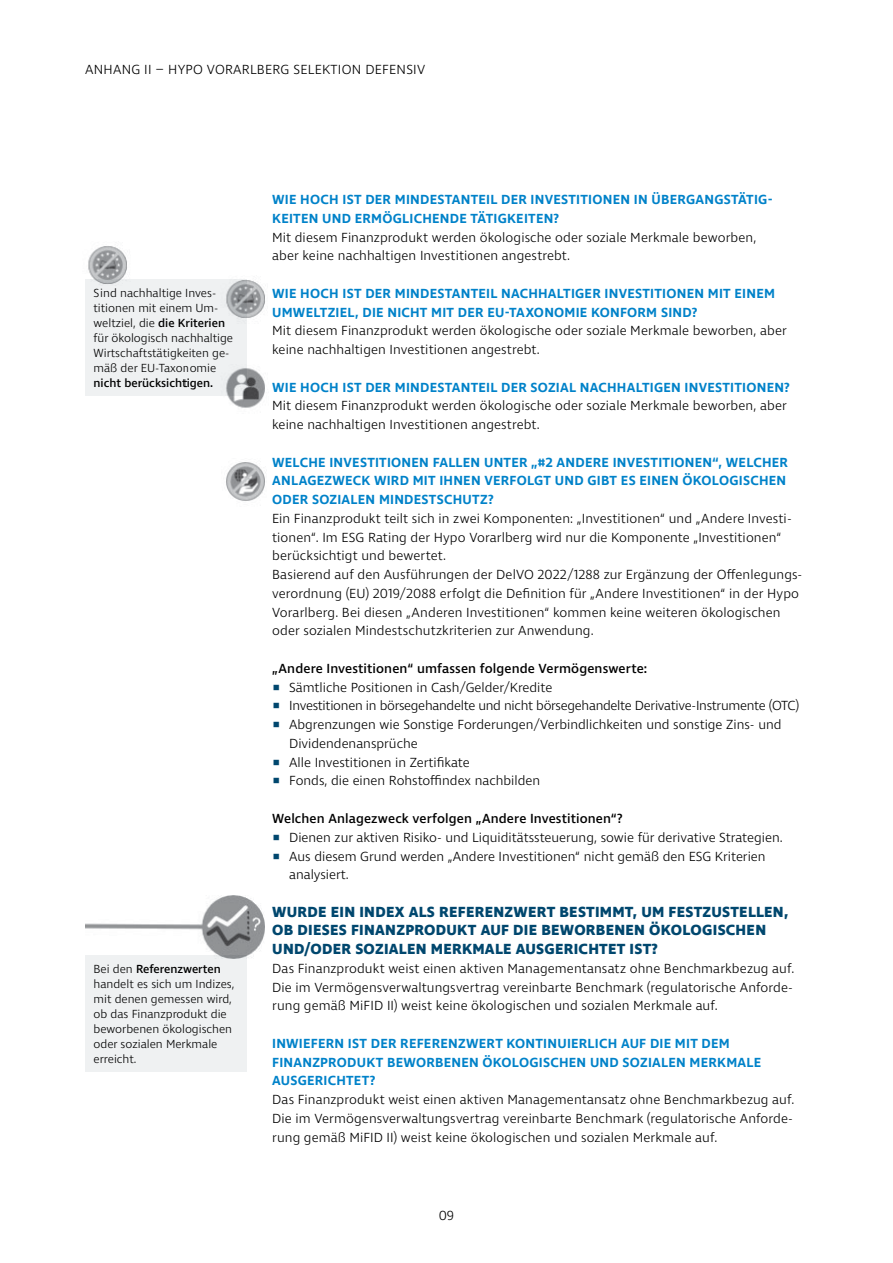
<style>
.page{position:relative;width:893px;height:1263px;background:#fff}
.page>*{position:absolute;margin:0;border:0;box-sizing:border-box;transform-origin:0 0}
.t1{font:700 15px/18.8px "Ingra";letter-spacing:.02em;color:#00476e}
.t2{font:300 13.5px/18.8px "Ingra";letter-spacing:.005em;color:#000}
.t3{font:600 13.5px/18.8px "Ingra";letter-spacing:.02em;color:#0082c9}
.t4{font:500 13.5px "Ingra";letter-spacing:.01em;color:#000}
.t5{font:300 13.5px "Ingra";letter-spacing:-.02em;color:#000}
.t6{font:300 12px/15px "Ingra";color:#000}
.t7{font:500 12px "Ingra";color:#000}
.s1{font-weight:500}
.s2{color:#00476e}
</style>
<div class="page">
<div style="left:85px;top:955px;width:162px;height:116px;background:#eff1f2"></div>
<img style="left:85px;top:895px;width:180px;height:64px">
<img style="left:226px;top:462px;width:40px;height:39px">
<div style="left:85px;top:279px;width:162px;height:117px;background:#eff1f2"></div>
<img style="left:226px;top:280px;width:39px;height:38px">
<img style="left:88px;top:246px;width:39px;height:38px">
<img style="left:226px;top:368px;width:39px;height:40px">
<p class="t2" style="left:85px;top:61px;width:342px">ANHANG II – HYPO VORARLBERG SELEKTION DEFENSIV</p>
<p class="t6" style="left:94px;top:286px;width:141px">Sind nachhaltige Inves&shy;titionen mit einem Um&shy;weltziel, die <span class="s1">die Kriterien </span>für ökologisch nachhaltige<br>Wirtschaftstätigkeiten ge&shy;mäß der EU-Taxonomie</p>
<p class="t7" style="left:94px;top:376px;width:121px">nicht berücksichtigen.</p>
<p class="t6" style="left:94px;top:962px;width:142px">Bei den <span class="s1">Referenzwerten </span>handelt es sich um Indizes, mit denen gemessen wird, ob das Finanzprodukt die beworbenen ökologischen oder sozialen Merkmale erreicht.</p>
<p class="t3" style="left:272px;top:191px;width:500px">WIE HOCH IST DER MINDESTANTEIL DER INVESTITIONEN IN ÜBERGANGSTÄTIG-<br>KEITEN UND ERMÖGLICHENDE TÄTIGKEITEN?</p>
<p class="t2" style="left:272px;top:228px;width:486px">Mit diesem Finanzprodukt werden ökologische oder soziale Merkmale beworben, aber keine nachhaltigen Investitionen angestrebt.</p>
<p class="t3" style="left:272px;top:285px;width:504px">WIE HOCH IST DER MINDESTANTEIL NACHHALTIGER INVESTITIONEN MIT EINEM<br>UMWELTZIEL, DIE NICHT MIT DER EU-TAXONOMIE KONFORM SIND?</p>
<p class="t2" style="left:272px;top:322px;width:516px">Mit diesem Finanzprodukt werden ökologische oder soziale Merkmale beworben, aber keine nachhaltigen Investitionen angestrebt.</p>
<p class="t3" style="left:272px;top:378px;width:519px">WIE HOCH IST DER MINDESTANTEIL DER SOZIAL NACHHALTIGEN INVESTITIONEN?</p>
<p class="t2" style="left:272px;top:397px;width:516px">Mit diesem Finanzprodukt werden ökologische oder soziale Merkmale beworben, aber keine nachhaltigen Investitionen angestrebt.</p>
<p class="t3" style="left:272px;top:453px;width:517px">WELCHE INVESTITIONEN FALLEN UNTER „#2 ANDERE INVESTITIONEN“, WELCHER<br>ANLAGEZWECK WIRD MIT IHNEN VERFOLGT UND GIBT ES EINEN ÖKOLOGISCHEN<br>ODER SOZIALEN MINDESTSCHUTZ?</p>
<p class="t2" style="left:272px;top:510px;width:532px">Ein Finanzprodukt teilt sich in zwei Komponenten: „Investitionen“ und „Andere Investi&shy;tionen“. Im ESG Rating der Hypo Vorarlberg wird nur die Komponente „Investitionen“ berücksichtigt und bewertet.<br>Basierend auf den Ausführungen der DelVO 2022/1288 zur Ergänzung der Offenlegungs&shy;verordnung (EU) 2019/2088 erfolgt die Definition für „Andere Investitionen“ in der Hypo Vorarlberg. Bei diesen „Anderen Investitionen“ kommen keine weiteren ökologischen oder sozialen Mindestschutzkriterien zur Anwendung.</p>
<p class="t4" style="left:272px;top:660px;width:377px">„Andere Investitionen“ umfassen folgende Vermögenswerte:</p>
<p class="t2" style="left:272px;top:678px;width:282px"><span class="s2">▪</span> Sämtliche Positionen in Cash/Gelder/Kredite</p>
<p class="t5" style="left:272px;top:697px;width:529px"><span class="s2">▪</span> Investitionen in börsegehandelte und nicht börsegehandelte Derivative-Instrumente (OTC)</p>
<p class="t2" style="left:289px;top:716px;width:494px;text-indent:-17px"><span class="s2">▪</span> Abgrenzungen wie Sonstige Forderungen/Verbindlichkeiten und sonstige Zins- und<br>Dividendenansprüche</p>
<p class="t2" style="left:272px;top:753px;width:199px"><span class="s2">▪</span> Alle Investitionen in Zertifikate</p>
<p class="t2" style="left:272px;top:772px;width:269px"><span class="s2">▪</span> Fonds, die einen Rohstoffindex nachbilden</p>
<p class="t4" style="left:272px;top:810px;width:352px">Welchen Anlagezweck verfolgen „Andere Investitionen“?</p>
<p class="t2" style="left:272px;top:828px;width:512px"><span class="s2">▪</span> Dienen zur aktiven Risiko- und Liquiditätssteuerung, sowie für derivative Strategien.</p>
<p class="t2" style="left:289px;top:847px;width:478px;text-indent:-17px"><span class="s2">▪</span> Aus diesem Grund werden „Andere Investitionen“ nicht gemäß den ESG Kriterien analysiert.</p>
<p class="t1" style="left:272px;top:903px;width:518px">WURDE EIN INDEX ALS REFERENZWERT BESTIMMT, UM FESTZUSTELLEN,<br>OB DIESES FINANZPRODUKT AUF DIE BEWORBENEN ÖKOLOGISCHEN<br>UND/ODER SOZIALEN MERKMALE AUSGERICHTET IST?</p>
<p class="t2" style="left:272px;top:960px;width:524px;text-align:justify">Das Finanzprodukt weist einen aktiven Managementansatz ohne Benchmarkbezug auf.<br>Die im Vermögensverwaltungsvertrag vereinbarte Benchmark (regulatorische Anforde&shy;rung gemäß MiFID II) weist keine ökologischen und sozialen Merkmale auf.</p>
<p class="t3" style="left:272px;top:1035px;width:490px">INWIEFERN IST DER REFERENZWERT KONTINUIERLICH AUF DIE MIT DEM<br>FINANZPRODUKT BEWORBENEN ÖKOLOGISCHEN UND SOZIALEN MERKMALE<br>AUSGERICHTET?</p>
<p class="t2" style="left:272px;top:1091px;width:524px;text-align:justify">Das Finanzprodukt weist einen aktiven Managementansatz ohne Benchmarkbezug auf.<br>Die im Vermögensverwaltungsvertrag vereinbarte Benchmark (regulatorische Anforde&shy;rung gemäß MiFID II) weist keine ökologischen und sozialen Merkmale auf.</p>
<p class="t2" style="left:439px;top:1207px;width:17px">09</p>
</div>
